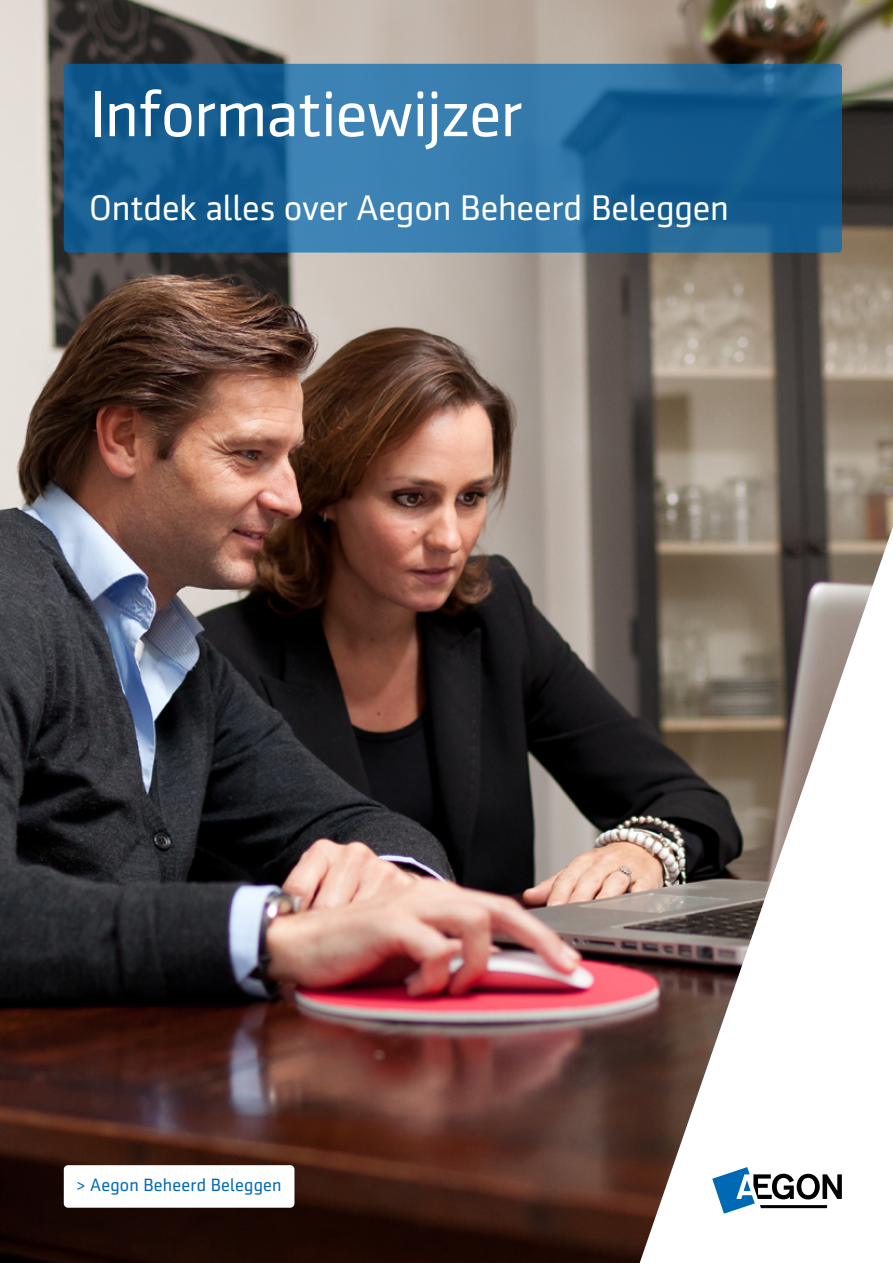
<style>
.page{position:relative;width:893px;height:1263px;background:#fff}
.page>*{position:absolute;margin:0;border:0;box-sizing:border-box;transform-origin:0 0}
.t1{font:66px "Sentico Sans DT";letter-spacing:-.015em;color:#fff}
.t2{font:36px "Sentico Sans DT";letter-spacing:-.005em;color:#fff}
.t3{font:18px "Sentico Sans DT";letter-spacing:.01em;color:#0069b4}
</style>
<div class="page">
<img style="left:0;top:0;width:893px;height:1263px">
<svg style="left:635px;top:489px;width:258px;height:774px"></svg>
<svg style="left:64px;top:64px;width:778px;height:189px;background:#22699b"></svg>
<div style="left:64px;top:1165px;width:230px;height:43px;background:#fff;border-radius:4px"></div>
<svg style="left:712px;top:1167px;width:130px;height:47px"></svg>
<h1 class="t1" style="left:89px;top:78px;width:435px">Informatiewijzer</h1>
<p class="t2" style="left:89px;top:188px;width:641px">Ontdek alles over Aegon Beheerd Beleggen</p>
<p class="t3" style="left:77px;top:1175px;width:206px">&gt; Aegon Beheerd Beleggen</p>
</div>
